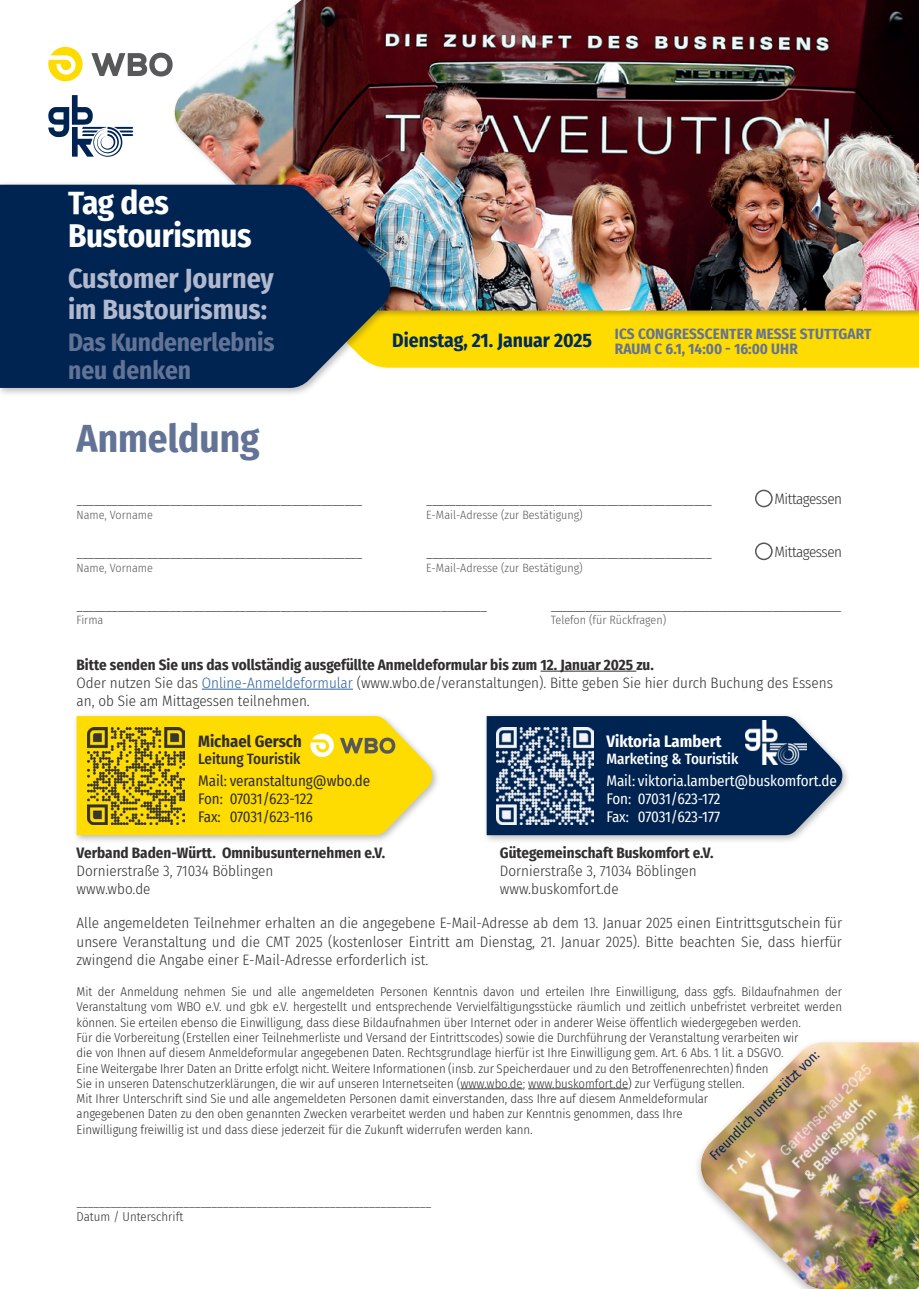
<style>
.page{position:relative;width:919px;height:1289px;background:#fff}
.page>*{position:absolute;margin:0;border:0;box-sizing:border-box;transform-origin:0 0}
.t1{font:700 39px "Fira Sans Condensed";color:#627396}
.t2{font:700 32.85px/32.8px "Fira Sans Condensed";letter-spacing:-.01em;color:#fff}
.t3{font:700 27.9px/31.7px "Fira Sans Condensed";color:#b2b8cd}
.t4{font:700 25.35px/27.9px "Fira Sans Condensed";letter-spacing:-.01em;color:#627396}
.t5{font:700 16.5px "Fira Sans Condensed";color:#fff}
.t6{font:700 16.5px "Fira Sans Condensed";color:#312f30}
.t7{font:300 15px/18px "Fira Sans Condensed";color:#312f30}
.t8{font:700 15px/15px "Fira Sans Condensed";letter-spacing:.01em;color:#627396}
.t9{font:700 15px "Fira Sans Condensed";color:#312f30}
.t10{font:15px "Fira Sans Condensed";letter-spacing:-.005em;color:#fff}
.t11{font:15px "Fira Sans Condensed";letter-spacing:-.005em;color:#312f30}
.t12{font:300 15px "Fira Sans Condensed";letter-spacing:-.03em;color:#312f30}
.t13{font:500 15px "Fira Sans Condensed";letter-spacing:-.005em;color:#fff}
.t14{font:500 15px "Fira Sans Condensed";letter-spacing:-.005em;color:#312f30}
.t15{font:300 13.5px "Fira Sans Condensed";color:#312f30}
.t16{font:13.5px "Fira Sans Condensed";color:#002451}
.t17{font:300 12.75px/15.3px "Fira Sans Condensed";letter-spacing:-.005em;color:#312f30}
.t18{font:300 12px "Fira Sans Condensed";color:#57585a}
.s1{font-size:19.5px;color:#012c58}
.s2{font-weight:700}
.s3{color:#2b62a1}
</style>
<div class="page">
<div style="left:399px;top:318px;width:519px;height:50px;background:#ffdc01"></div>
<div style="left:73px;top:712px;width:368px;height:132px;background:#231f20;opacity:.3"></div>
<div style="left:482px;top:712px;width:369px;height:132px;background:#231f20;opacity:.3"></div>
<svg style="left:486px;top:716px;width:357px;height:119px;background:#183861"></svg>
<img style="left:174px;top:0;width:744px;height:310px">
<hr style="left:540px;top:670px;width:96px;height:1px;background:#312f30">
<hr style="left:202px;top:688px;width:151px;height:1px;background:#2b62a1">
<hr style="left:460px;top:1088px;width:62px;height:1px;background:#312f30">
<hr style="left:528px;top:1088px;width:100px;height:1px;background:#312f30">
<div style="left:755px;top:489px;width:17px;height:18px;border:2px solid #57585a;border-radius:50%"></div>
<div style="left:755px;top:542px;width:17px;height:18px;border:2px solid #57585a;border-radius:50%"></div>
<svg style="left:77px;top:716px;width:357px;height:119px;background:#fbdc1a"></svg>
<img style="left:745px;top:720px;width:61px;height:45px">
<img style="left:88px;top:727px;width:97px;height:97px">
<img style="left:496px;top:727px;width:97px;height:97px">
<img style="left:698px;top:1042px;width:220px;height:246px">
<svg style="left:48px;top:95px;width:85px;height:62px"></svg>
<svg style="left:91px;top:53px;width:82px;height:23px"></svg>
<svg style="left:48px;top:47px;width:35px;height:34px"></svg>
<div style="left:0;top:180px;width:399px;height:217px;background:#231f20;opacity:.3"></div>
<svg style="left:0;top:185px;width:392px;height:203px;background:#153356"></svg>
<h2 class="t2" style="left:68px;top:184px;width:185px">Tag des<br>Bustourismus</h2>
<h3 class="t3" style="left:68px;top:260px;width:207px">Customer Journey im Bustourismus:</h3>
<h3 class="t4" style="left:68px;top:327px;width:208px">Das Kundenerlebnis neu denken</h3>
<h1 class="t1" style="left:77px;top:406px;width:184px">Anmeldung</h1>
<p class="t8" style="left:614px;top:325px;width:258px;text-indent:-222px"><span class="s1">Dienstag, 21. Januar 2025</span> ICS CONGRESSCENTER MESSE STUTTGART<br>RAUM C 6.1, 14:00 - 16:00 UHR</p>
<p class="t12" style="left:774px;top:488px;width:69px">Mittagessen</p>
<p class="t15" style="left:77px;top:490px;width:287px">_________________________________________________</p>
<p class="t15" style="left:426px;top:490px;width:287px">_________________________________________________</p>
<p class="t18" style="left:77px;top:506px;width:78px">Name, Vorname</p>
<p class="t18" style="left:426px;top:506px;width:158px">E-Mail-Adresse (zur Bestätigung)</p>
<p class="t15" style="left:77px;top:543px;width:287px">_________________________________________________</p>
<p class="t15" style="left:426px;top:543px;width:287px">_________________________________________________</p>
<p class="t12" style="left:774px;top:541px;width:69px">Mittagessen</p>
<p class="t18" style="left:77px;top:559px;width:78px">Name, Vorname</p>
<p class="t18" style="left:426px;top:559px;width:158px">E-Mail-Adresse (zur Bestätigung)</p>
<p class="t15" style="left:77px;top:595px;width:412px">_______________________________________________________________________</p>
<p class="t15" style="left:551px;top:595px;width:292px">___________________________________________________</p>
<p class="t18" style="left:77px;top:611px;width:28px">Firma</p>
<p class="t18" style="left:551px;top:611px;width:117px">Telefon (für Rückfragen)</p>
<p class="t7" style="left:77px;top:655px;width:757px"><span class="s2">Bitte senden Sie uns das vollständig ausgefüllte Anmeldeformular bis zum 12. Januar 2025 zu.<br></span>Oder nutzen Sie das <span class="s3">Online-Anmeldeformular</span> (www.wbo.de/veranstaltungen). Bitte geben Sie hier durch Buchung des Essens an, ob Sie am Mittagessen teilnehmen.</p>
<p class="t6" style="left:198px;top:728px;width:105px">Michael Gersch</p>
<p class="t5" style="left:606px;top:728px;width:117px">Viktoria Lambert</p>
<p class="t14" style="left:198px;top:746px;width:104px">Leitung Touristik</p>
<p class="t13" style="left:606px;top:746px;width:133px">Marketing &amp; Touristik</p>
<p class="t11" style="left:198px;top:769px;width:174px">Mail: veranstaltung@wbo.de</p>
<p class="t10" style="left:606px;top:769px;width:232px">Mail: viktoria.lambert@buskomfort.de</p>
<p class="t11" style="left:198px;top:787px;width:116px">Fon: 07031/623-122</p>
<p class="t10" style="left:606px;top:787px;width:116px">Fon: 07031/623-172</p>
<p class="t11" style="left:198px;top:805px;width:116px">Fax: 07031/623-116</p>
<p class="t10" style="left:606px;top:805px;width:115px">Fax: 07031/623-177</p>
<p class="t9" style="left:77px;top:840px;width:310px">Verband Baden-Württ. Omnibusunternehmen e.V.</p>
<p class="t9" style="left:500px;top:840px;width:215px">Gütegemeinschaft Buskomfort e.V.</p>
<p class="t7" style="left:77px;top:862px;width:198px">Dornierstraße 3, 71034 Böblingen</p>
<p class="t7" style="left:500px;top:862px;width:198px">Dornierstraße 3, 71034 Böblingen</p>
<p class="t7" style="left:77px;top:880px;width:75px">www.wbo.de</p>
<p class="t7" style="left:500px;top:880px;width:120px">www.buskomfort.de</p>
<p class="t7" style="left:77px;top:914px;width:767px;text-align:justify">Alle angemeldeten Teilnehmer erhalten an die angegebene E-Mail-Adresse ab dem 13. Januar 2025 einen Eintrittsgutschein für unsere Veranstaltung und die CMT 2025 (kostenloser Eintritt am Dienstag, 21. Januar 2025). Bitte beachten Sie, dass hierfür zwingend die Angabe einer E-Mail-Adresse erforderlich ist.</p>
<p class="t17" style="left:77px;top:983px;width:767px">Mit der Anmeldung nehmen Sie und alle angemeldeten Personen Kenntnis davon und erteilen Ihre Einwilligung, dass ggfs. Bildaufnahmen der Veranstaltung vom WBO e.V. und gbk e.V. hergestellt und entsprechende Vervielfältigungsstücke räumlich und zeitlich unbefristet verbreitet werden können. Sie erteilen ebenso die Einwilligung, dass diese Bildaufnahmen über Internet oder in anderer Weise öffentlich wiedergegeben werden.<br>Für die Vorbereitung (Erstellen einer Teilnehmerliste und Versand der Eintrittscodes) sowie die Durchführung der Veranstaltung verarbeiten wir<br>die von Ihnen auf diesem Anmeldeformular angegebenen Daten. Rechtsgrundlage hierfür ist Ihre Einwilligung gem. Art. 6 Abs. 1 lit. a DSGVO.<br>Eine Weitergabe Ihrer Daten an Dritte erfolgt nicht. Weitere Informationen (insb. zur Speicherdauer und zu den Betroffenenrechten) finden<br>Sie in unseren Datenschutzerklärungen, die wir auf unseren Internetseiten (www.wbo.de; www.buskomfort.de) zur Verfügung stellen.<br>Mit Ihrer Unterschrift sind Sie und alle angemeldeten Personen damit einverstanden, dass Ihre auf diesem Anmeldeformular<br>angegebenen Daten zu den oben genannten Zwecken verarbeitet werden und haben zur Kenntnis genommen, dass Ihre<br>Einwilligung freiwillig ist und dass diese jederzeit für die Zukunft widerrufen werden kann.</p>
<p class="t16" style="left:704px;top:1150px;width:150px;rotate:-45deg">Freundlich unterstützt von:</p>
<p class="t17" style="left:77px;top:1208px;width:108px">Datum / Unterschrift</p>
</div>
